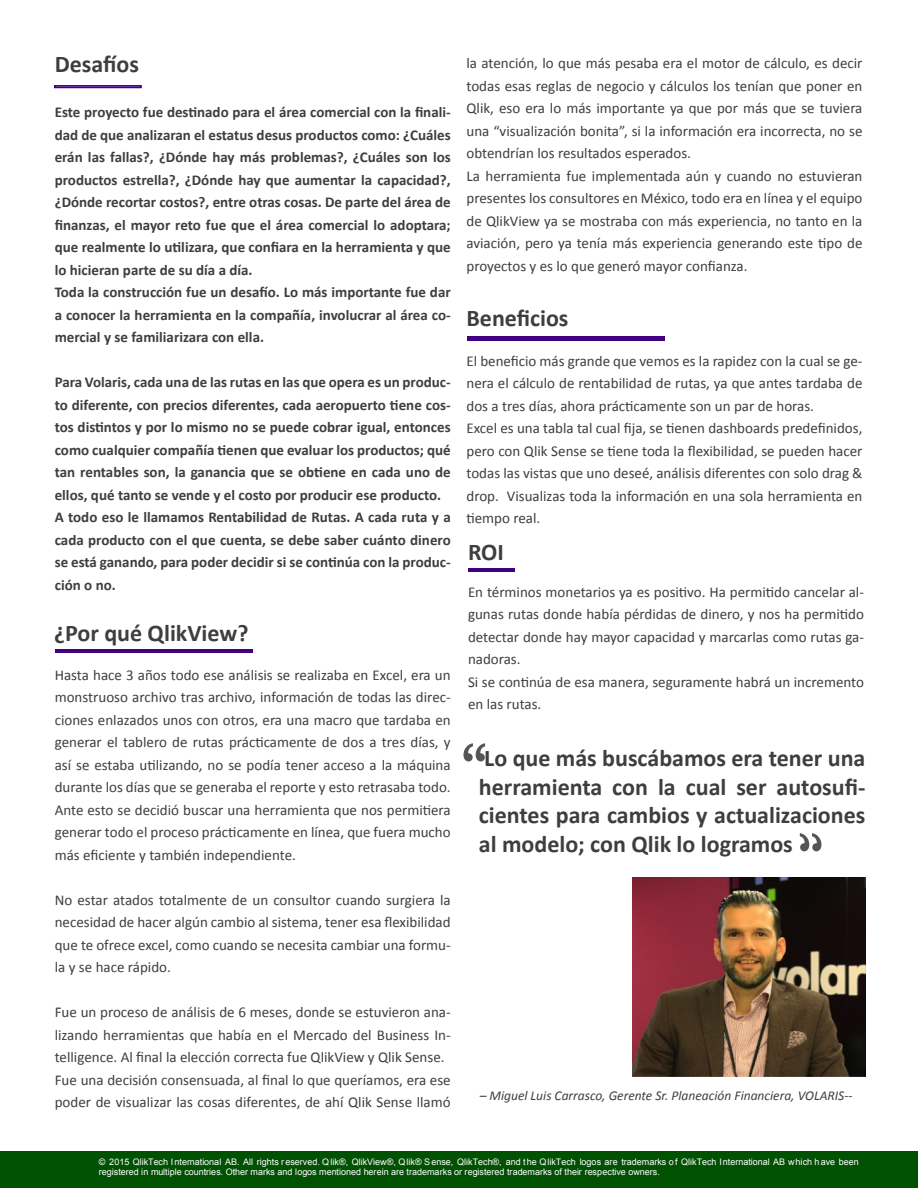
<style>
.page{position:relative;width:918px;height:1188px;background:#fff}
.page>*{position:absolute;margin:0;border:0;box-sizing:border-box;transform-origin:0 0}
.t1{font:51px "Monaco";color:#545557}
.t2{font:700 24px/28.5px "Calibri";color:#3e3e3f;text-align:justify}
.t3{font:15px/22.5px "Calibri";color:#3e3e3f;text-align:justify}
.t4{font:700 15px/22.5px "Calibri";color:#3e3e3f;text-align:justify}
.t5{font:italic 13.5px "Calibri";color:#3e3e3f}
.t6{font:9px/10.8px "Arial";color:#fff}
</style>
<div class="page">
<div style="left:0;top:1151px;width:918px;height:37px;background:#015102"></div>
<hr style="left:55px;top:649px;width:198px;height:4px;background:#40007f">
<hr style="left:467px;top:337px;width:198px;height:4px;background:#40007f">
<hr style="left:468px;top:568px;width:47px;height:4px;background:#40007f">
<img style="left:633px;top:878px;width:232px;height:199px">
<div style="left:54px;top:85px;width:88px;height:3px;border:2px solid #40007f"></div>
<p class="t2" style="left:55px;top:50px;width:86px">Desafíos</p>
<p class="t4" style="left:55px;top:101px;width:398px">Este proyecto fue destinado para el área comercial con la finali&shy;dad de que analizaran el estatus desus productos como: ¿Cuáles erán las fallas?, ¿Dónde hay más problemas?, ¿Cuáles son los productos estrella?, ¿Dónde hay que aumentar la capacidad?, ¿Dónde recortar costos?, entre otras cosas. De parte del área de finanzas, el mayor reto fue que el área comercial lo adoptara; que realmente lo utilizara, que confiara en la herramienta y que lo hicieran parte de su día a día.</p>
<p class="t4" style="left:55px;top:281px;width:397px">Toda la construcción fue un desafío. Lo más importante fue dar a conocer la herramienta en la compañía, involucrar al área co&shy;mercial y se familiarizara con ella.</p>
<p class="t4" style="left:55px;top:371px;width:398px">Para Volaris, cada una de las rutas en las que opera es un produc&shy;to diferente, con precios diferentes, cada aeropuerto tiene cos&shy;tos distintos y por lo mismo no se puede cobrar igual, entonces como cualquier compañía tienen que evaluar los productos; qué tan rentables son, la ganancia que se obtiene en cada uno de ellos, qué tanto se vende y el costo por producir ese producto.</p>
<p class="t4" style="left:55px;top:506px;width:398px">A todo eso le llamamos Rentabilidad de Rutas. A cada ruta y a cada producto con el que cuenta, se debe saber cuánto dinero se está ganando, para poder decidir si se continúa con la produc&shy;ción o no.</p>
<p class="t2" style="left:54px;top:619px;width:196px">¿Por qué QlikView?</p>
<p class="t3" style="left:55px;top:664px;width:397px">Hasta hace 3 años todo ese análisis se realizaba en Excel, era un monstruoso archivo tras archivo, información de todas las direc&shy;ciones enlazados unos con otros, era una macro que tardaba en generar el tablero de rutas prácticamente de dos a tres días, y así se estaba utilizando, no se podía tener acceso a la máquina durante los días que se generaba el reporte y esto retrasaba todo.</p>
<p class="t3" style="left:55px;top:799px;width:398px">Ante esto se decidió buscar una herramienta que nos permitiera generar todo el proceso prácticamente en línea, que fuera mucho más eficiente y también independiente.</p>
<p class="t3" style="left:55px;top:889px;width:397px">No estar atados totalmente de un consultor cuando surgiera la necesidad de hacer algún cambio al sistema, tener esa flexibilidad que te ofrece excel, como cuando se necesita cambiar una formu&shy;la y se hace rápido.</p>
<p class="t3" style="left:55px;top:1001px;width:397px">Fue un proceso de análisis de 6 meses, donde se estuvieron ana&shy;lizando herramientas que había en el Mercado del Business In&shy;telligence. Al final la elección correcta fue QlikView y Qlik Sense.</p>
<p class="t3" style="left:55px;top:1069px;width:398px">Fue una decisión consensuada, al final lo que queríamos, era ese poder de visualizar las cosas diferentes, de ahí Qlik Sense llamó</p>
<p class="t3" style="left:466px;top:52px;width:398px">la atención, lo que más pesaba era el motor de cálculo, es decir todas esas reglas de negocio y cálculos los tenían que poner en Qlik, eso era lo más importante ya que por más que se tuviera una “visualización bonita”, si la información era incorrecta, no se obtendrían los resultados esperados.</p>
<p class="t3" style="left:466px;top:165px;width:397px">La herramienta fue implementada aún y cuando no estuvieran presentes los consultores en México, todo era en línea y el equipo de QlikView ya se mostraba con más experiencia, no tanto en la aviación, pero ya tenía más experiencia generando este tipo de proyectos y es lo que generó mayor confianza.</p>
<p class="t2" style="left:467px;top:304px;width:104px">Beneficios</p>
<p class="t3" style="left:467px;top:349px;width:398px">El beneficio más grande que vemos es la rapidez con la cual se ge&shy;nera el cálculo de rentabilidad de rutas, ya que antes tardaba de dos a tres días, ahora prácticamente son un par de horas.</p>
<p class="t3" style="left:467px;top:417px;width:398px">Excel es una tabla tal cual fija, se tienen dashboards predefinidos, pero con Qlik Sense se tiene toda la flexibilidad, se pueden hacer todas las vistas que uno deseé, análisis diferentes con solo drag &amp; drop. Visualizas toda la información en una sola herramienta en tiempo real.</p>
<p class="t2" style="left:468px;top:538px;width:37px">ROI</p>
<p class="t3" style="left:468px;top:580px;width:397px">En términos monetarios ya es positivo. Ha permitido cancelar al&shy;gunas rutas donde había pérdidas de dinero, y nos ha permitido detectar donde hay mayor capacidad y marcarlas como rutas ga&shy;nadoras.</p>
<p class="t3" style="left:468px;top:670px;width:398px">Si se continúa de esa manera, seguramente habrá un incremento en las rutas.</p>
<p class="t1" style="left:459px;top:722px;width:32px">“</p>
<p class="t2" style="left:479px;top:744px;width:388px">Lo que más buscábamos era tener una herramienta con la cual ser autosufi&shy;cientes para cambios y actualizaciones al modelo; con Qlik lo logramos</p>
<p class="t5" style="left:480px;top:1087px;width:374px">– Miguel Luis Carrasco, Gerente Sr. Planeación Financiera, VOLARIS--</p>
<p class="t6" style="left:99px;top:1156px;width:761px">© 2015 QlikTech International AB. All rights r eserved. Qlik®, QlikView®, Qlik® Sense, QlikTech®, and the QlikTech logos are trademarks of QlikTech International AB which have been registered in multiple countries. Other marks and logos mentioned herein are trademarks or registered trademarks of their respective owners.</p>
</div>
